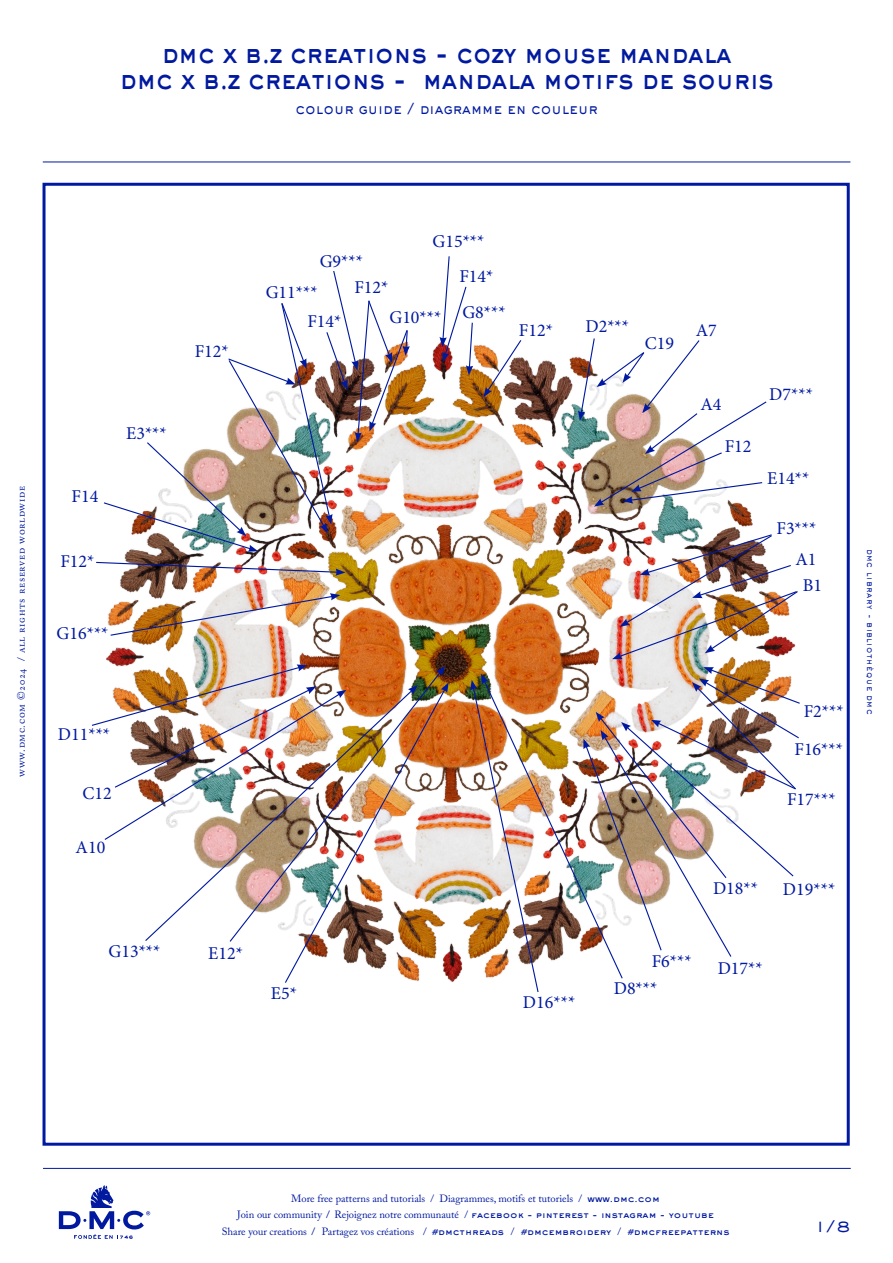
<style>
.page{position:relative;width:893px;height:1263px;background:#fff}
.page>*{position:absolute;margin:0;border:0;box-sizing:border-box;transform-origin:0 0}
.t1{font:800 27px "Sackers Gothic Std";letter-spacing:-.02em;color:#00199f;scale:.85 1}
.t2{font:18px "Minion Pro";color:#00199f}
.t3{font:500 15.75px "Sackers Gothic Std";color:#00199f}
.t4{font:500 15px "Sackers Gothic Std";letter-spacing:.01em;color:#00199f;scale:.85 1}
.t5{font:10.5px "Adobe Caslon Pro";color:#00199f}
.t6{font:10.5px "Adobe Caslon Pro";letter-spacing:.045em;color:#00199f}
.t7{font:500 9px "Sackers Gothic Std";letter-spacing:.08em;color:#00199f;scale:.85 1}
.s1{font-family:"Sackers Gothic Std";font-weight:800;font-size:9px}
.s2{font-weight:600}
</style>
<div class="page">
<hr style="left:43px;top:162px;width:807px;height:1px;background:#00199f">
<svg style="left:59px;top:1185px;width:91px;height:54px"></svg>
<hr style="left:43px;top:1168px;width:808px;height:1px;background:#00199f">
<img style="left:42px;top:205px;width:729px;height:879px">
<svg style="left:578px;top:337px;width:190px;height:170px"></svg>
<img style="left:109px;top:593px;width:231px;height:43px">
<img style="left:95px;top:561px;width:250px;height:15px">
<img style="left:91px;top:664px;width:255px;height:177px">
<img style="left:228px;top:670px;width:214px;height:273px">
<svg style="left:436px;top:666px;width:9px;height:10px"></svg>
<img style="left:284px;top:687px;width:163px;height:297px">
<svg style="left:441px;top:682px;width:8px;height:11px"></svg>
<img style="left:144px;top:689px;width:270px;height:253px">
<svg style="left:408px;top:685px;width:10px;height:9px"></svg>
<img style="left:470px;top:667px;width:330px;height:326px">
<img style="left:612px;top:533px;width:186px;height:126px">
<svg style="left:483px;top:339px;width:39px;height:58px"></svg>
<svg style="left:439px;top:255px;width:34px;height:120px"></svg>
<img style="left:103px;top:270px;width:307px;height:282px">
<p class="t1" style="left:161px;top:35px;width:673px">dmc x b.z creations - cozy mouse mandala</p>
<p class="t1" style="left:119px;top:60px;width:771px">dmc x b.z creations - mandala motifs de souris</p>
<p class="t4" style="left:296px;top:99px;width:357px">colour guide / diagramme en couleur</p>
<p class="t6" style="left:15px;top:777px;width:292px;rotate:-90deg">www.dmc.com ©2024 / all rights reserved worldwide</p>
<p class="t2" style="left:72px;top:484px;width:28px">F14</p>
<p class="t2" style="left:60px;top:549px;width:36px">F12*</p>
<p class="t2" style="left:126px;top:422px;width:42px">E3***</p>
<p class="t2" style="left:57px;top:622px;width:53px">G16***</p>
<p class="t2" style="left:58px;top:722px;width:54px">D11***</p>
<p class="t2" style="left:82px;top:781px;width:31px">C12</p>
<p class="t2" style="left:76px;top:835px;width:31px">A10</p>
<p class="t2" style="left:109px;top:939px;width:53px">G13***</p>
<p class="t2" style="left:195px;top:339px;width:36px">F12*</p>
<p class="t2" style="left:432px;top:230px;width:53px">G15***</p>
<p class="t2" style="left:320px;top:249px;width:45px">G9***</p>
<p class="t2" style="left:354px;top:275px;width:36px">F12*</p>
<p class="t2" style="left:266px;top:280px;width:53px">G11***</p>
<p class="t2" style="left:307px;top:309px;width:36px">F14*</p>
<p class="t2" style="left:389px;top:305px;width:53px">G10***</p>
<p class="t2" style="left:459px;top:264px;width:36px">F14*</p>
<p class="t2" style="left:462px;top:300px;width:45px">G8***</p>
<p class="t2" style="left:519px;top:318px;width:36px">F12*</p>
<p class="t2" style="left:585px;top:314px;width:45px">D2***</p>
<p class="t2" style="left:645px;top:331px;width:31px">C19</p>
<p class="t2" style="left:696px;top:318px;width:23px">A7</p>
<p class="t2" style="left:700px;top:392px;width:23px">A4</p>
<p class="t2" style="left:725px;top:434px;width:28px">F12</p>
<p class="t2" style="left:769px;top:382px;width:45px">D7***</p>
<p class="t2" style="left:767px;top:466px;width:44px">E14**</p>
<p class="t2" style="left:776px;top:516px;width:41px">F3***</p>
<p class="t2" style="left:795px;top:547px;width:23px">A1</p>
<p class="t2" style="left:803px;top:573px;width:21px">B1</p>
<p class="t2" style="left:804px;top:699px;width:41px">F2***</p>
<p class="t2" style="left:794px;top:737px;width:50px">F16***</p>
<p class="t2" style="left:787px;top:787px;width:50px">F17***</p>
<p class="t7" style="left:876px;top:549px;width:196px;rotate:90deg">dmc library - bibliothèque dmc</p>
<p class="t2" style="left:208px;top:941px;width:36px">E12*</p>
<p class="t2" style="left:271px;top:982px;width:28px">E5*</p>
<p class="t2" style="left:523px;top:990px;width:54px">D16***</p>
<p class="t2" style="left:713px;top:876px;width:47px">D18**</p>
<p class="t2" style="left:783px;top:877px;width:54px">D19***</p>
<p class="t2" style="left:652px;top:949px;width:41px">F6***</p>
<p class="t2" style="left:614px;top:976px;width:45px">D8***</p>
<p class="t2" style="left:718px;top:956px;width:47px">D17**</p>
<p class="t5" style="left:291px;top:1192px;width:370px">More free patterns and tutorials / Diagrammes, motifs et tutoriels / <span class="s1">www.dmc.com</span></p>
<p class="t5" style="left:237px;top:1208px;width:478px">Join our community <span class="s2">/</span> Rejoignez notre communauté / <span class="s1">facebook - pinterest - instagram - youtube</span></p>
<p class="t5" style="left:222px;top:1225px;width:509px">Share your creations <span class="s2">/</span> Partagez vos créations / <span class="s1">#dmcthreads</span> / <span class="s1">#dmcembroidery</span> / <span class="s1">#dmcfreepatterns</span></p>
<p class="t3" style="left:816px;top:1216px;width:36px">1/8</p>
</div>
